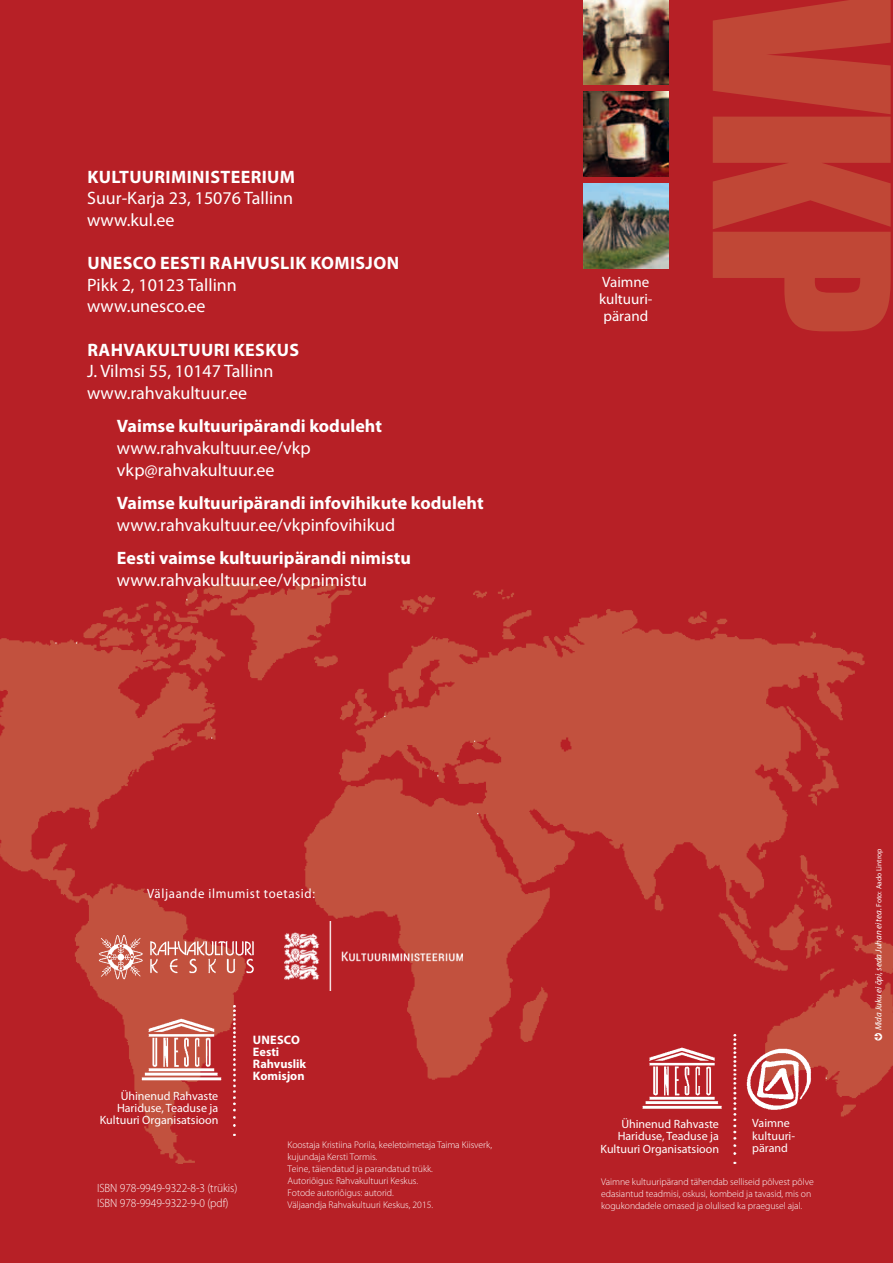
<style>
.page{position:relative;width:893px;height:1263px;background:#b72026}
.page>*{position:absolute;margin:0;border:0;box-sizing:border-box;transform-origin:0 0}
.t1{font:18px/21.6px "Myriad Pro";color:#fff}
.t2{font:700 18px "Myriad Pro";color:#fff}
.t3{font:700 18px "Myriad Pro";letter-spacing:.02em;color:#fff}
.t4{font:15px/17.2px "Myriad Pro";color:#fff}
.t5{font:13.5px "Myriad Pro";letter-spacing:.05em;color:#fff;scale:.95 1}
.t6{font:700 12.3px/12px "Myriad Pro";color:#fff}
.t7{font:12px/12.3px "Myriad Pro";color:#fff;text-align:right}
.t8{font:300 12px/15px "Myriad Pro";letter-spacing:-.005em;color:#fff;scale:.95 1}
.t9{font:300 9.75px/12px "Myriad Pro";letter-spacing:-.005em;color:#fff}
.t10{font:italic 9px "Myriad Pro";letter-spacing:-.01em;color:#fff}
.s1{font-family:"Officina Display ITC Arrows";font-style:normal;font-size:12px}
.s2{font-style:normal;font-size:7.5px}
</style>
<div class="page">
<img style="left:0;top:582px;width:893px;height:582px">
<img style="left:583px;top:0;width:85px;height:84px">
<img style="left:583px;top:91px;width:85px;height:85px">
<img style="left:583px;top:183px;width:85px;height:85px">
<img style="left:713px;top:0;width:178px;height:331px">
<img style="left:95px;top:931px;width:161px;height:51px">
<img style="left:95px;top:1006px;width:148px;height:129px">
<img style="left:595px;top:1034px;width:217px;height:130px">
<img style="left:284px;top:922px;width:178px;height:69px">
<h1 class="t3" style="left:87px;top:165px;width:209px">KULTUURIMINISTEERIUM</h1>
<h1 class="t1" style="left:87px;top:187px;width:208px">Suur-Karja 23, 15076 Tallinn www.kul.ee</h1>
<h1 class="t3" style="left:87px;top:251px;width:313px">UNESCO EESTI RAHVUSLIK KOMISJON</h1>
<h1 class="t1" style="left:87px;top:274px;width:151px">Pikk 2, 10123 Tallinn www.unesco.ee</h1>
<h1 class="t3" style="left:87px;top:338px;width:213px">RAHVAKULTUURI KESKUS</h1>
<h1 class="t1" style="left:87px;top:360px;width:188px">J. Vilmsi 55, 10147 Tallinn www.rahvakultuur.ee</h1>
<h1 class="t2" style="left:117px;top:415px;width:267px">Vaimse kultuuripärandi koduleht</h1>
<h1 class="t1" style="left:117px;top:437px;width:195px">www.rahvakultuur.ee/vkp vkp@rahvakultuur.ee</h1>
<h1 class="t2" style="left:117px;top:491px;width:368px">Vaimse kultuuripärandi infovihikute koduleht</h1>
<h1 class="t1" style="left:117px;top:514px;width:280px">www.rahvakultuur.ee/vkpinfovihikud</h1>
<h1 class="t2" style="left:117px;top:547px;width:296px">Eesti vaimse kultuuripärandi nimistu</h1>
<h1 class="t1" style="left:117px;top:569px;width:252px">www.rahvakultuur.ee/vkpnimistu</h1>
<h3 class="t5" style="left:147px;top:885px;width:178px">Väljaande ilmumist toetasid:</h3>
<p class="t7" style="left:100px;top:1089px;width:120px">Ühinenud Rahvaste<br>Hariduse, Teaduse ja<br>Kultuuri Organisatsioon</p>
<p class="t8" style="left:97px;top:1180px;width:149px">ISBN 978-9949-9322-8-3 (trükis)<br>ISBN 978-9949-9322-9-0 (pdf)</p>
<p class="t6" style="left:253px;top:1033px;width:55px">UNESCO<br>Eesti<br>Rahvuslik<br>Komisjon</p>
<p class="t9" style="left:287px;top:1139px;width:206px">Koostaja Kristiina Porila, keeletoimetaja Taima Kiisverk, kujundaja Kersti Tormis.<br>Teine, täiendatud ja parandatud trükk.<br>Autoriõigus: Rahvakultuuri Keskus.<br>Fotode autoriõigus: autorid.<br>Väljaandja Rahvakultuuri Keskus, 2015.</p>
<h2 class="t4" style="left:599px;top:273px;width:55px">Vaimne kultuuri&shy;pärand</h2>
<p class="t7" style="left:601px;top:1118px;width:120px">Ühinenud Rahvaste<br>Hariduse, Teaduse ja<br>Kultuuri Organisatsioon</p>
<p class="t7" style="left:752px;top:1117px;width:44px;text-align:left">Vaimne kultuuri&shy;pärand</p>
<p class="t9" style="left:601px;top:1176px;width:214px">Vaimne kultuuripärand tähendab selliseid põlvest põlve edasiantud teadmisi, oskusi, kombeid ja tavasid, mis on kogukondadele omased ja olulised ka praegusel ajal.</p>
<p class="t10" style="left:873px;top:1041px;width:194px;rotate:-90deg"><span class="s1">K</span> Mida Juku ei õpi, seda Juhan ei tea. <span class="s2">Foto: Aado Lintrop</span></p>
</div>
